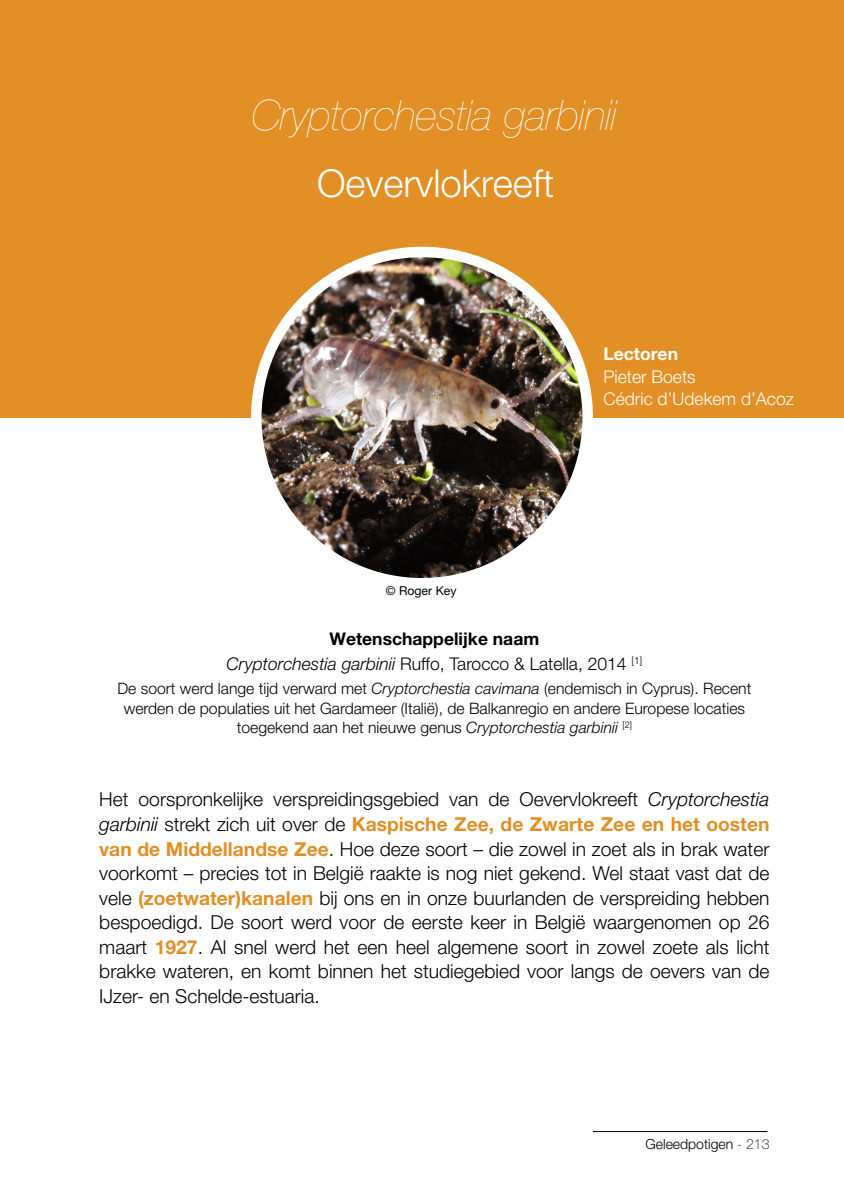
<style>
.page{position:relative;width:844px;height:1191px;background:#fff}
.page>*{position:absolute;margin:0;border:0;box-sizing:border-box;transform-origin:0 0}
.t1{font:italic 200 42px "Helvetica Neue LT Pro";color:#fff}
.t2{font:300 38.5px "Helvetica Neue LT Pro";color:#fff}
.t3{font:300 19.25px/24.5px "Helvetica Neue LT Pro";color:#000;text-align:justify}
.t4{font:300 17.5px/24.5px "Helvetica Neue LT Pro";color:#000;text-align:center}
.t5{font:300 17.5px/22.8px "Helvetica Neue LT Pro";color:#fff}
.t6{font:700 17.5px "Helvetica Neue LT Pro";color:#fff}
.t7{font:300 15.75px/19.2px "Helvetica Neue LT Pro";color:#000;text-align:center}
.t8{font:300 14px "Helvetica Neue LT Std";color:#000}
.t9{font:12.25px "Helvetica Neue LT Pro";color:#000}
.s1{font-weight:700}
.s2{font-family:"Helvetica Neue LT Std";font-style:italic}
.s3{font-weight:700;color:#e18f25}
.s4{font-family:"Helvetica Neue LT Pro";font-weight:100}
</style>
<div class="page">
<div style="left:0;top:0;width:843px;height:417px;background:#e28f26"></div>
<hr style="left:592px;top:1131px;width:175px;height:1px;background:#000">
<img style="left:256px;top:256px;width:331px;height:321px">
<div style="left:251px;top:247px;width:341px;height:341px;border:10px solid #fff;border-radius:50%"></div>
<h1 class="t1" style="left:252px;top:91px;width:366px">Cryptorchestia garbinii</h1>
<h2 class="t2" style="left:317px;top:160px;width:238px">Oevervlokreeft</h2>
<p class="t6" style="left:603px;top:343px;width:76px">Lectoren</p>
<p class="t5" style="left:603px;top:364px;width:192px">Pieter Boets<br>Cédric d’Udekem d’Acoz</p>
<p class="t9" style="left:386px;top:583px;width:72px">© Roger Key</p>
<p class="t4" style="left:226px;top:626px;width:417px"><span class="s1">Wetenschappelijke naam<br></span><span class="s2">Cryptorchestia garbinii</span> Ruffo, Tarocco &amp; Latella, 2014 <sup>[1]</sup></p>
<p class="t7" style="left:117px;top:679px;width:635px">De soort werd lange tijd verward met <span class="s2">Cryptorchestia cavimana</span> (endemisch in Cyprus). Recent werden de populaties uit het Gardameer (Italië), de Balkanregio en andere Europese locaties toegekend aan het nieuwe genus <span class="s2">Cryptorchestia garbinii</span> <sup>[2]</sup></p>
<p class="t3" style="left:99px;top:787px;width:671px">Het oorspronkelijke verspreidingsgebied van de Oevervlokreeft <span class="s2">Cryptorchestia garbinii</span> strekt zich uit over de <span class="s3">Kaspische Zee, de Zwarte Zee en het oosten van de Middellandse Zee</span>. Hoe deze soort – die zowel in zoet als in brak water voorkomt – precies tot in België raakte is nog niet gekend. Wel staat vast dat de vele <span class="s3">(zoetwater)kanalen</span> bij ons en in onze buurlanden de verspreiding hebben bespoedigd. De soort werd voor de eerste keer in België waargenomen op 26 maart <span class="s3">1927</span>. Al snel werd het een heel algemene soort in zowel zoete als licht brakke wateren, en komt binnen het studiegebied voor langs de oevers van de IJzer- en Schelde-estuaria.</p>
<p class="t8" style="left:645px;top:1135px;width:125px">Geleedpotigen <span class="s4">- 213</span></p>
</div>
